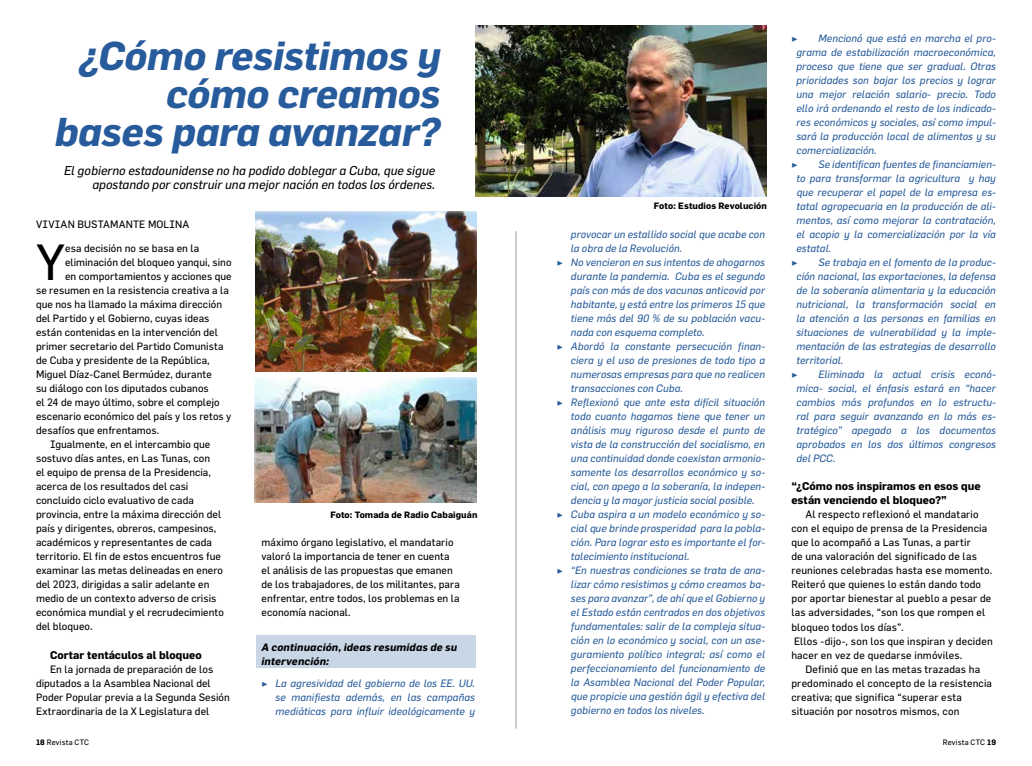
<style>
.page{position:relative;width:1032px;height:766px;background:#fff}
.page>*{position:absolute;margin:0;border:0;box-sizing:border-box;transform-origin:0 0}
.t1{font:49.8px "Flama";color:#000}
.t2{font:italic 700 39.5px/38px "Flama";letter-spacing:-.01em;color:#275b9b;text-align:right}
.t3{font:italic 12.6px/14px "Flama";letter-spacing:-.005em;color:#000;text-align:right}
.t4{font:700 11px/14px "Flama";letter-spacing:.005em;color:#000}
.t5{font:italic 10.5px/14px "Flama";color:#275b9b;text-align:justify}
.t6{font:10.5px/14px "Flama";letter-spacing:.01em;color:#000}
.t7{font:italic 700 10.5px/14px "Flama";letter-spacing:.015em;color:#000}
.t8{font:10.5px "Minion Pro";color:#275b9b}
.t9{font:700 9px "Flama";letter-spacing:.01em;color:#000}
.t10{font:7.7px "Flama";letter-spacing:.02em;color:#000}
.s1{font-family:"Minion Pro";font-style:normal}
.s2{font-weight:700}
</style>
<div class="page">
<div style="left:257px;top:635px;width:219px;height:32px;background:#c8d6e5"></div>
<hr style="left:515px;top:231px;width:1px;height:497px;background:#9d9d9c">
<img style="left:475px;top:26px;width:292px;height:170px">
<img style="left:256px;top:211px;width:220px;height:160px">
<img style="left:254px;top:378px;width:222px;height:125px">
<h2 class="t2" style="left:55px;top:36px;width:388px">¿Cómo resistimos y cómo creamos bases para avanzar?</h2>
<p class="t3" style="left:64px;top:163px;width:373px">El gobierno estadounidense no ha podido doblegar a Cuba, que sigue apostando por construir una mejor nación en todos los órdenes.</p>
<p class="t6" style="left:36px;top:217px;width:155px">VIVIAN BUSTAMANTE MOLINA</p>
<h1 class="t1" style="left:36px;top:232px;width:31px">Y</h1>
<p class="t6" style="left:65px;top:241px;width:136px">esa decisión no se basa en la</p>
<p class="t6" style="left:65px;top:255px;width:168px">eliminación del bloqueo yanqui, sino</p>
<p class="t6" style="left:65px;top:269px;width:168px">en comportamientos y acciones que</p>
<p class="t6" style="left:36px;top:283px;width:195px">se resumen en la resistencia creativa a la</p>
<p class="t6" style="left:36px;top:297px;width:188px">que nos ha llamado la máxima dirección</p>
<p class="t6" style="left:36px;top:311px;width:175px">del Partido y el Gobierno, cuyas ideas</p>
<p class="t6" style="left:36px;top:325px;width:183px">están contenidas en la intervención del</p>
<p class="t6" style="left:36px;top:339px;width:189px">primer secretario del Partido Comunista</p>
<p class="t6" style="left:36px;top:353px;width:175px">de Cuba y presidente de la República,</p>
<p class="t6" style="left:36px;top:367px;width:177px">Miguel Díaz-Canel Bermúdez, durante</p>
<p class="t6" style="left:36px;top:381px;width:174px">su diálogo con los diputados cubanos</p>
<p class="t6" style="left:36px;top:395px;width:185px">el 24 de mayo último, sobre el complejo</p>
<p class="t6" style="left:36px;top:409px;width:197px">escenario económico del país y los retos y</p>
<p class="t6" style="left:36px;top:423px;width:125px">desafíos que enfrentamos.</p>
<p class="t6" style="left:50px;top:437px;width:162px">Igualmente, en el intercambio que</p>
<p class="t6" style="left:36px;top:451px;width:176px">sostuvo días antes, en Las Tunas, con</p>
<p class="t6" style="left:36px;top:465px;width:177px">el equipo de prensa de la Presidencia,</p>
<p class="t6" style="left:36px;top:479px;width:154px">acerca de los resultados del casi</p>
<p class="t6" style="left:36px;top:493px;width:159px">concluido ciclo evaluativo de cada</p>
<p class="t6" style="left:36px;top:507px;width:187px">provincia, entre la máxima dirección del</p>
<p class="t6" style="left:36px;top:521px;width:182px">país y dirigentes, obreros, campesinos,</p>
<p class="t6" style="left:36px;top:535px;width:178px">académicos y representantes de cada</p>
<p class="t6" style="left:36px;top:549px;width:187px">territorio. El fin de estos encuentros fue</p>
<p class="t6" style="left:36px;top:563px;width:189px">examinar las metas delineadas en enero</p>
<p class="t6" style="left:36px;top:577px;width:175px">del 2023, dirigidas a salir adelante en</p>
<p class="t6" style="left:36px;top:591px;width:182px">medio de un contexto adverso de crisis</p>
<p class="t6" style="left:36px;top:605px;width:189px">económica mundial y el recrudecimiento</p>
<p class="t6" style="left:36px;top:619px;width:58px">del bloqueo.</p>
<p class="t4" style="left:50px;top:647px;width:153px">Cortar tentáculos al bloqueo</p>
<p class="t6" style="left:36px;top:661px;width:195px;text-indent:14px">En la jornada de preparación de los diputados a la Asamblea Nacional del Poder Popular previa a la Segunda Sesión Extraordinaria de la X Legislatura del</p>
<p class="t9" style="left:330px;top:509px;width:149px">Foto: Tomada de Radio Cabaiguán</p>
<p class="t6" style="left:262px;top:535px;width:200px">máximo órgano legislativo, el mandatario valoró la importancia de tener en cuenta el análisis de las propuestas que emanen de los trabajadores, de los militantes, para enfrentar, entre todos, los problemas en la economía nacional.</p>
<p class="t7" style="left:262px;top:639px;width:197px">A continuación, ideas resumidas de su intervención:</p>
<p class="t5" style="left:275px;top:675px;width:201px;text-indent:-14px"><span class="s1">▶</span> La agresividad del gobierno de los EE. UU. se manifiesta además, en las campañas mediáticas para influir ideológicamente y</p>
<p class="t9" style="left:654px;top:200px;width:115px">Foto: Estudios Revolución</p>
<p class="t5" style="left:571px;top:227px;width:196px">provocar un estallido social que acabe con</p>
<p class="t5" style="left:571px;top:241px;width:113px">la obra de la Revolución.</p>
<p class="t5" style="left:557px;top:255px;width:210px"><span class="s1">▶</span> No vencieron en sus intentos de ahogarnos</p>
<p class="t5" style="left:571px;top:269px;width:196px">durante la pandemia. Cuba es el segundo</p>
<p class="t5" style="left:571px;top:283px;width:196px">país con más de dos vacunas anticovid por</p>
<p class="t5" style="left:571px;top:297px;width:196px">habitante, y está entre los primeros 15 que</p>
<p class="t5" style="left:571px;top:311px;width:196px">tiene más del 90 % de su población vacu-</p>
<p class="t5" style="left:571px;top:325px;width:135px">nada con esquema completo.</p>
<p class="t5" style="left:557px;top:339px;width:210px"><span class="s1">▶</span> Abordó la constante persecución finan-</p>
<p class="t5" style="left:571px;top:353px;width:196px">ciera y el uso de presiones de todo tipo a</p>
<p class="t5" style="left:571px;top:367px;width:196px">numerosas empresas para que no realicen</p>
<p class="t5" style="left:571px;top:381px;width:114px">transacciones con Cuba.</p>
<p class="t5" style="left:557px;top:395px;width:210px"><span class="s1">▶</span> Reflexionó que ante esta difícil situación</p>
<p class="t5" style="left:571px;top:409px;width:196px">todo cuanto hagamos tiene que tener un</p>
<p class="t5" style="left:571px;top:423px;width:196px">análisis muy riguroso desde el punto de</p>
<p class="t5" style="left:571px;top:437px;width:196px">vista de la construcción del socialismo, en</p>
<p class="t5" style="left:571px;top:451px;width:196px">una continuidad donde coexistan armonio-</p>
<p class="t5" style="left:571px;top:465px;width:196px">samente los desarrollos económico y so-</p>
<p class="t5" style="left:571px;top:479px;width:196px">cial, con apego a la soberanía, la indepen-</p>
<p class="t5" style="left:571px;top:493px;width:185px">dencia y la mayor justicia social posible.</p>
<p class="t5" style="left:557px;top:507px;width:210px"><span class="s1">▶</span> Cuba aspira a un modelo económico y so-</p>
<p class="t5" style="left:571px;top:521px;width:196px">cial que brinde prosperidad para la pobla-</p>
<p class="t5" style="left:571px;top:535px;width:196px">ción. Para lograr esto es importante el for-</p>
<p class="t5" style="left:571px;top:549px;width:120px">talecimiento institucional.</p>
<p class="t5" style="left:557px;top:563px;width:210px"><span class="s1">▶</span> “En nuestras condiciones se trata de ana-</p>
<p class="t5" style="left:571px;top:577px;width:196px">lizar cómo resistimos y cómo creamos ba-</p>
<p class="t5" style="left:571px;top:591px;width:196px">ses para avanzar”, de ahí que el Gobierno y</p>
<p class="t5" style="left:571px;top:605px;width:196px">el Estado están centrados en dos objetivos</p>
<p class="t5" style="left:571px;top:619px;width:196px">fundamentales: salir de la compleja situa-</p>
<p class="t5" style="left:571px;top:633px;width:196px">ción en lo económico y social, con un ase-</p>
<p class="t5" style="left:571px;top:647px;width:196px">guramiento político integral; así como el</p>
<p class="t5" style="left:571px;top:661px;width:196px">perfeccionamiento del funcionamiento de</p>
<p class="t5" style="left:571px;top:675px;width:196px">la Asamblea Nacional del Poder Popular,</p>
<p class="t5" style="left:571px;top:689px;width:196px">que propicie una gestión ágil y efectiva del</p>
<p class="t5" style="left:571px;top:703px;width:135px">gobierno en todos los niveles.</p>
<p class="t8" style="left:791px;top:31px;width:8px">▶</p>
<p class="t5" style="left:796px;top:31px;width:201px;text-indent:22px">Mencionó que está en marcha el pro&shy;grama de estabilización macroeconómica, proceso que tiene que ser gradual. Otras prioridades son bajar los precios y lograr una mejor relación salario- precio. Todo ello irá ordenando el resto de los indicado&shy;res económicos y sociales, así como impul&shy;sará la producción local de alimentos y su comercialización.</p>
<p class="t8" style="left:791px;top:157px;width:8px">▶</p>
<p class="t5" style="left:796px;top:157px;width:201px;text-indent:22px">Se identifican fuentes de financiamien&shy;to para transformar la agricultura y hay que recuperar el papel de la empresa es&shy;tatal agropecuaria en la producción de ali&shy;mentos, así como mejorar la contratación, el acopio y la comercialización por la vía estatal.</p>
<p class="t8" style="left:791px;top:255px;width:8px">▶</p>
<p class="t5" style="left:796px;top:255px;width:201px;text-indent:22px">Se trabaja en el fomento de la produc&shy;ción nacional, las exportaciones, la defensa de la soberanía alimentaria y la educación nutricional, la transformación social en la atención a las personas en familias en situaciones de vulnerabilidad y la imple&shy;mentación de las estrategias de desarrollo territorial.</p>
<p class="t8" style="left:791px;top:367px;width:8px">▶</p>
<p class="t5" style="left:796px;top:367px;width:201px;text-indent:22px">Eliminada la actual crisis econó&shy;mica- social, el énfasis estará en “hacer cambios más profundos en lo estructu&shy;ral para seguir avanzando en lo más es&shy;tratégico” apegado a los documentos aprobados en los dos últimos congresos del PCC.</p>
<p class="t4" style="left:791px;top:479px;width:191px">“¿Cómo nos inspiramos en esos que están venciendo el bloqueo?”</p>
<p class="t6" style="left:791px;top:507px;width:203px;text-indent:14px">Al respecto reflexionó el mandatario con el equipo de prensa de la Presidencia que lo acompañó a Las Tunas, a partir<br>de una valoración del significado de las reuniones celebradas hasta ese momento.<br>Reiteró que quienes lo están dando todo por aportar bienestar al pueblo a pesar de las adversidades, “son los que rompen el bloqueo todos los días”.<br>Ellos -dijo-, son los que inspiran y deciden hacer en vez de quedarse inmóviles.</p>
<p class="t6" style="left:791px;top:661px;width:202px;text-indent:14px">Definió que en las metas trazadas ha predominado el concepto de la resistencia creativa; que significa “superar esta situación por nosotros mismos, con</p>
<p class="t10" style="left:36px;top:737px;width:55px"><span class="s2">18</span> Revista CTC</p>
<p class="t10" style="left:943px;top:737px;width:55px">Revista CTC <span class="s2">19</span></p>
</div>
